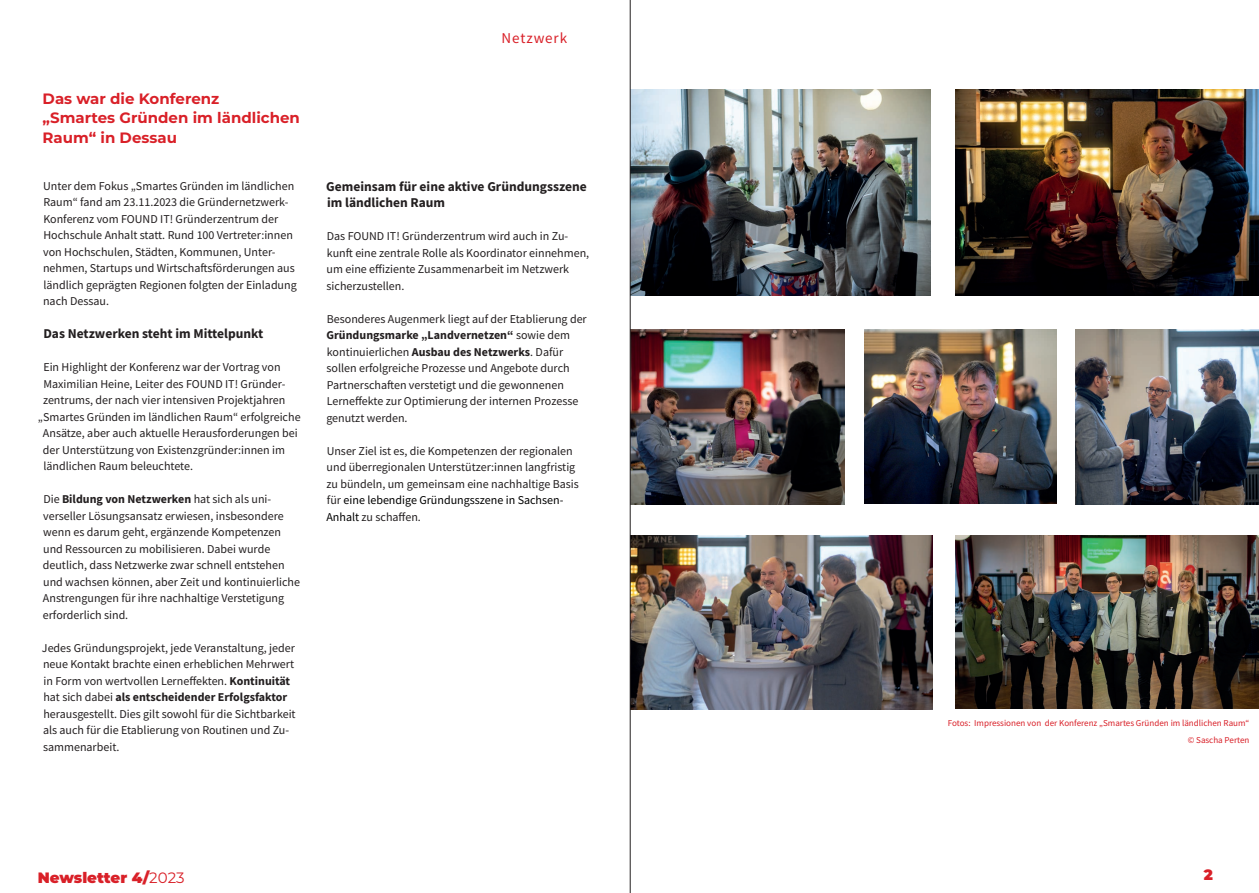
<style>
.page{position:relative;width:1259px;height:893px;background:#fff}
.page>*{position:absolute;margin:0;border:0;box-sizing:border-box;transform-origin:0 0}
.t1{font:700 15px/19.5px "Montserrat";color:#d92028}
.t2{font:900 15px "Montserrat";color:#d92028}
.t3{font:15px "Source Sans Pro";letter-spacing:.06em;color:#d92028}
.t4{font:700 13.5px/16.5px "Source Sans Pro";color:#231f20}
.t5{font:12px/16.5px "Source Sans Pro";color:#231f20}
.t6{font:9px/16.5px "Source Sans Pro";color:#d92028;text-align:right}
.s1{font-weight:700}
.s2{color:#000001}
.s3{font-weight:400}
</style>
<div class="page">
<img style="left:631px;top:330px;width:214px;height:174px">
<img style="left:864px;top:330px;width:192px;height:174px">
<img style="left:955px;top:89px;width:304px;height:207px">
<img style="left:955px;top:536px;width:304px;height:173px">
<img style="left:1075px;top:330px;width:184px;height:174px">
<img style="left:631px;top:536px;width:302px;height:173px">
<img style="left:631px;top:89px;width:299px;height:207px">
<hr style="left:630px;top:0;width:1px;height:893px;background:#231f20">
<p class="t1" style="left:43px;top:88px;width:259px">Das war die Konferenz<br>„Smartes Gründen im ländlichen<br>Raum“ in Dessau</p>
<p class="t5" style="left:43px;top:177px;width:255px">Unter dem Fokus „Smartes Gründen im ländlichen Raum“ fand am 23.11.2023 die Gründernetzwerk-Konferenz vom FOUND IT! Gründerzentrum der Hochschule Anhalt statt. Rund 100 Vertreter:innen von Hochschulen, Städten, Kommunen, Unter&shy;nehmen, Startups und Wirtschaftsförderungen aus ländlich geprägten Regionen folgten der Einladung nach Dessau.</p>
<p class="t4" style="left:43px;top:325px;width:221px">Das Netzwerken steht im Mittelpunkt</p>
<p class="t5" style="left:43px;top:359px;width:239px">Ein Highlight der Konferenz war der Vortrag von</p>
<p class="t5" style="left:43px;top:375px;width:244px">Maximilian Heine, Leiter des FOUND IT! Gründer-</p>
<p class="t5" style="left:43px;top:392px;width:244px">zentrums, der nach vier intensiven Projektjahren</p>
<p class="t5" style="left:38px;top:408px;width:264px">„Smartes Gründen im ländlichen Raum“ erfolgreiche</p>
<p class="t5" style="left:43px;top:425px;width:256px">Ansätze, aber auch aktuelle Herausforderungen bei</p>
<p class="t5" style="left:43px;top:441px;width:244px">der Unterstützung von Existenzgründer:innen im</p>
<p class="t5" style="left:43px;top:458px;width:151px">ländlichen Raum beleuchtete.</p>
<p class="t5" style="left:43px;top:491px;width:259px">Die <span class="s1">Bildung von Netzwerken</span> hat sich als uni&shy;verseller Lösungsansatz erwiesen, insbesondere wenn es darum geht, ergänzende Kompetenzen und Ressourcen zu mobilisieren. Dabei wurde deutlich, dass Netzwerke zwar schnell entstehen und wachsen können, aber Zeit und kontinuierliche Anstrengungen für ihre nachhaltige Verstetigung erforderlich sind.</p>
<p class="t5" style="left:42px;top:639px;width:255px">Jedes Gründungsprojekt, jede Veranstaltung, jeder neue Kontakt brachte einen erheblichen Mehrwert in Form von wertvollen Lerneffekten. <span class="s1">Kontinuität </span>hat sich dabei <span class="s1">als entscheidender Erfolgsfaktor </span>herausgestellt. Dies gilt sowohl für die Sichtbarkeit als auch für die Etablierung von Routinen und Zu&shy;sammenarbeit.</p>
<p class="t3" style="left:501px;top:29px;width:67px">Netzwerk</p>
<p class="t4" style="left:326px;top:178px;width:262px">Gemeinsam für eine aktive Gründungsszene im ländlichen Raum</p>
<p class="t5" style="left:326px;top:228px;width:264px">Das FOUND IT! Gründerzentrum wird auch in Zu&shy;kunft eine zentrale Rolle als Koordinator einnehmen, um eine effiziente Zusammenarbeit im Netzwerk sicherzustellen.</p>
<p class="t5" style="left:326px;top:311px;width:262px">Besonderes Augenmerk liegt auf der Etablierung der <span class="s1">Gründungsmarke „Landvernetzen“</span> sowie dem kontinuierlichen <span class="s1">Ausbau des Netzwerks</span>. Dafür sollen erfolgreiche Prozesse und Angebote durch Partnerschaften verstetigt und die gewonnenen Lerneffekte zur Optimierung der internen Prozesse genutzt werden.</p>
<p class="t5" style="left:326px;top:443px;width:254px">Unser Ziel ist es, die Kompetenzen der regionalen und überregionalen Unterstützer:innen langfristig zu bündeln, um gemeinsam eine nachhaltige Basis für <span class="s2">eine lebendige Gründungsszene in Sachsen-Anhalt</span> zu schaffen.</p>
<p class="t2" style="left:38px;top:866px;width:148px">Newsletter 4/<span class="s3">2023</span></p>
<p class="t6" style="left:947px;top:715px;width:303px">Fotos: Impressionen von der Konferenz „Smartes Gründen im ländlichen Raum“ © Sascha Perten</p>
<p class="t2" style="left:1204px;top:863px;width:11px">2</p>
</div>
